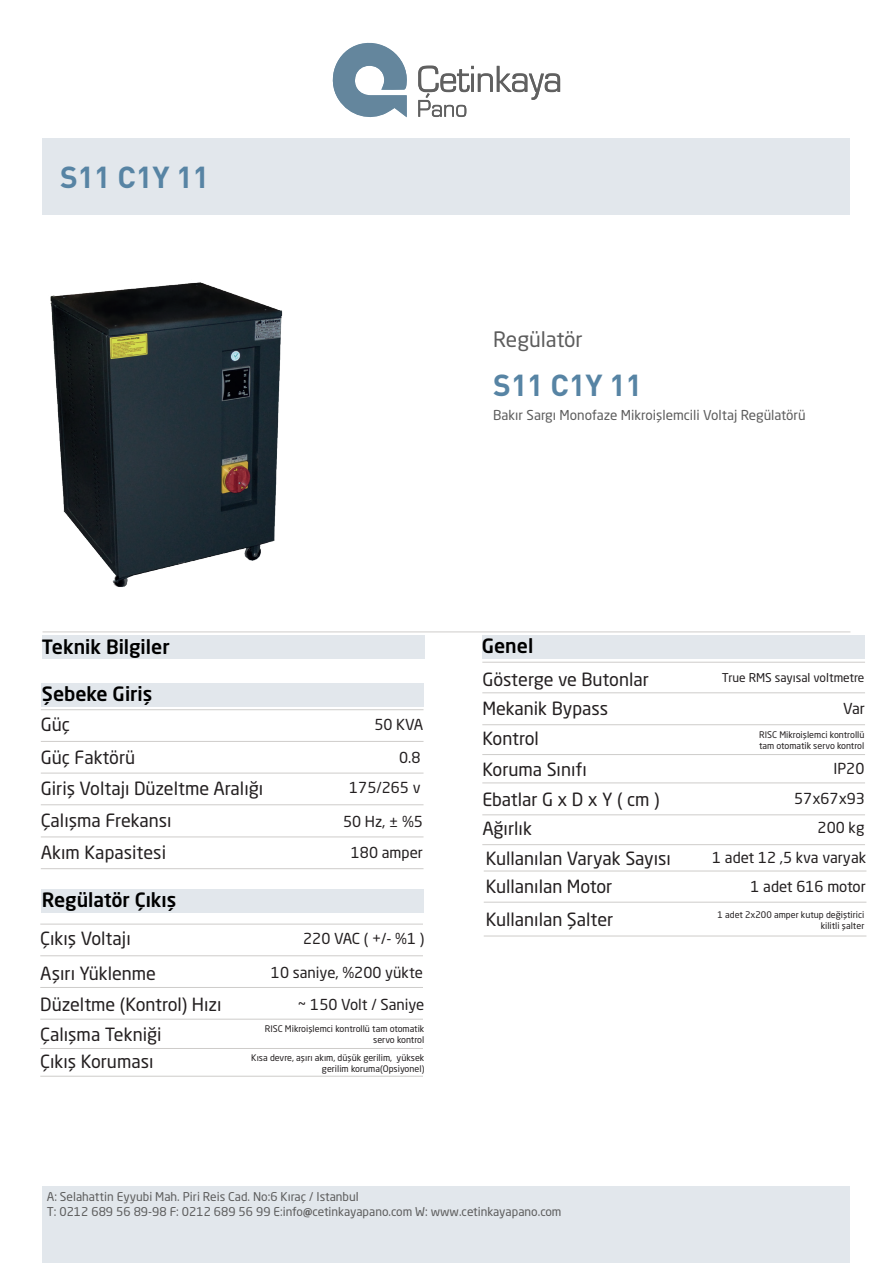
<style>
.page{position:relative;width:893px;height:1263px;background:#fff}
.page>*{position:absolute;margin:0;border:0;box-sizing:border-box;transform-origin:0 0}
.t1{font:700 30px "DIN Pro";color:#5784a4}
.t2{font:21px "Neo Sans Pro";color:#5d5d5d}
.t3{font:500 19.5px "Neo Sans Pro";color:#000}
.t4{font:18px/31.7px "Neo Sans Pro";color:#231f20}
.t5{font:15px/32.1px "Neo Sans Pro";color:#231f20;text-align:right}
.t6{font:13.5px "Neo Sans Pro";color:#5d5d5d}
.t7{font:12px/14.4px "Neo Sans Pro";color:#5d5d5d}
.t8{font:12px "Neo Sans Pro";color:#231f20}
.t9{font:9px/10.8px "Neo Sans Pro";color:#231f20;text-align:right}
.s1{font-weight:700}
</style>
<div class="page">
<div style="left:43px;top:1186px;width:807px;height:77px;background:#e2e7ec"></div>
<div style="left:43px;top:138px;width:807px;height:77px;background:#e2e7ec"></div>
<svg style="left:332px;top:42px;width:75px;height:76px"></svg>
<svg style="left:418px;top:66px;width:142px;height:51px"></svg>
<hr style="left:43px;top:631px;width:807px;height:1px;background:#ceccca">
<hr style="left:41px;top:709px;width:382px;height:1px;background:#ceccca">
<hr style="left:41px;top:741px;width:382px;height:1px;background:#ceccca">
<hr style="left:41px;top:773px;width:382px;height:1px;background:#ceccca">
<hr style="left:41px;top:804px;width:382px;height:1px;background:#ceccca">
<hr style="left:41px;top:836px;width:382px;height:1px;background:#ceccca">
<hr style="left:41px;top:868px;width:382px;height:1px;background:#ceccca">
<hr style="left:40px;top:924px;width:383px;height:1px;background:#ceccca">
<hr style="left:40px;top:955px;width:383px;height:1px;background:#ceccca">
<hr style="left:40px;top:987px;width:383px;height:1px;background:#ceccca">
<hr style="left:40px;top:1019px;width:383px;height:1px;background:#ceccca">
<hr style="left:40px;top:1048px;width:383px;height:1px;background:#ceccca">
<hr style="left:40px;top:1076px;width:383px;height:1px;background:#ceccca">
<hr style="left:482px;top:662px;width:383px;height:1px;background:#ceccca">
<hr style="left:482px;top:692px;width:383px;height:1px;background:#ceccca">
<hr style="left:482px;top:782px;width:383px;height:1px;background:#ceccca">
<hr style="left:482px;top:724px;width:383px;height:1px;background:#ceccca">
<hr style="left:482px;top:814px;width:383px;height:1px;background:#ceccca">
<hr style="left:482px;top:754px;width:383px;height:1px;background:#ceccca">
<hr style="left:482px;top:844px;width:383px;height:1px;background:#ceccca">
<hr style="left:484px;top:870px;width:382px;height:1px;background:#ceccca">
<hr style="left:484px;top:902px;width:382px;height:1px;background:#ceccca">
<hr style="left:484px;top:935px;width:382px;height:1px;background:#ceccca">
<div style="left:42px;top:635px;width:382px;height:23px;background:#e2e7ec"></div>
<div style="left:41px;top:683px;width:382px;height:24px;background:#e2e7ec"></div>
<div style="left:41px;top:889px;width:382px;height:24px;background:#e2e7ec"></div>
<div style="left:482px;top:635px;width:382px;height:23px;background:#e2e7ec"></div>
<img style="left:50px;top:282px;width:233px;height:305px">
<h1 class="t1" style="left:60px;top:157px;width:150px">S11 C1Y 11</h1>
<p class="t2" style="left:493px;top:326px;width:91px">Regülatör</p>
<h1 class="t1" style="left:493px;top:365px;width:150px">S11 C1Y 11</h1>
<p class="t6" style="left:493px;top:407px;width:314px">Bakır Sargı Monofaze Mikroişlemcili Voltaj Regülatörü</p>
<p class="t3" style="left:42px;top:634px;width:129px">Teknik Bilgiler</p>
<p class="t3" style="left:42px;top:681px;width:112px">Şebeke Giriş</p>
<p class="t4" style="left:41px;top:709px;width:31px">Güç</p>
<p class="t4" style="left:41px;top:741px;width:224px">Güç Faktörü<br>Giriş Voltajı Düzeltme Aralığı<br>Çalışma Frekansı<br>Akım Kapasitesi</p>
<p class="t3" style="left:42px;top:888px;width:136px">Regülatör Çıkış</p>
<p class="t5" style="left:374px;top:708px;width:50px">50 KVA</p>
<p class="t5" style="left:349px;top:742px;width:73px;line-height:29.8px">0.8<br>175/265 v</p>
<p class="t5" style="left:343px;top:805px;width:81px;text-align:center">50 Hz, ± %5<br>180 amper</p>
<p class="t4" style="left:40px;top:921px;width:117px;line-height:34.5px">Çıkış Voltajı<br>Aşırı Yüklenme</p>
<p class="t4" style="left:40px;top:990px;width:183px;line-height:29.2px">Düzeltme (Kontrol) Hızı<br>Çalışma Tekniği</p>
<p class="t4" style="left:40px;top:1046px;width:115px">Çıkış Koruması</p>
<p class="t5" style="left:303px;top:922px;width:123px">220 VAC ( +/- %1 )</p>
<p class="t5" style="left:271px;top:956px;width:155px">10 saniye, %200 yükte ~ 150 Volt / Saniye</p>
<p class="t9" style="left:265px;top:1023px;width:161px">RISC Mikroişlemci kontrollü tam otomatik servo kontrol</p>
<p class="t9" style="left:251px;top:1052px;width:175px">Kısa devre, aşırı akım, düşük gerilim, yüksek gerilim koruma(Opsiyonel)</p>
<p class="t3" style="left:482px;top:633px;width:53px">Genel</p>
<p class="t4" style="left:482px;top:663px;width:168px">Gösterge ve Butonlar</p>
<p class="t8" style="left:722px;top:670px;width:144px">True RMS sayısal voltmetre</p>
<p class="t4" style="left:482px;top:693px;width:127px">Mekanik Bypass</p>
<p class="t5" style="left:843px;top:692px;width:23px">Var</p>
<p class="t4" style="left:482px;top:722px;width:58px">Kontrol</p>
<p class="t9" style="left:759px;top:729px;width:107px;text-align:left">RISC Mikroişlemci kontrollü tam otomatik servo kontrol</p>
<p class="t4" style="left:482px;top:753px;width:106px">Koruma Sınıfı</p>
<p class="t5" style="left:833px;top:753px;width:33px">IP20</p>
<p class="t4" style="left:482px;top:783px;width:179px">Ebatlar G x D x Y ( cm )</p>
<p class="t5" style="left:794px;top:782px;width:72px">57x67x93</p>
<p class="t4" style="left:482px;top:813px;width:51px">Ağırlık</p>
<p class="t5" style="left:818px;top:812px;width:48px">200 kg</p>
<p class="t4" style="left:486px;top:842px;width:187px">Kullanılan Varyak Sayısı</p>
<p class="t5" style="left:712px;top:841px;width:156px">1 adet 12 ,5 kva varyak</p>
<p class="t4" style="left:486px;top:870px;width:128px">Kullanılan Motor</p>
<p class="t5" style="left:750px;top:870px;width:117px">1 adet 616 motor</p>
<p class="t4" style="left:486px;top:903px;width:129px">Kullanılan Şalter</p>
<p class="t9" style="left:718px;top:909px;width:148px">1 adet 2x200 amper kutup değiştirici kilitli şalter</p>
<p class="t7" style="left:47px;top:1189px;width:516px">A: Selahattin Eyyubi Mah. Piri Reis Cad. No:6 Kıraç / Istanbul<br>T: 0212 689 56 89-98 F: 0212 689 56 99 E:info<span class="s1">@</span>cetinkayapano.com W: www.cetinkayapano.com</p>
</div>
